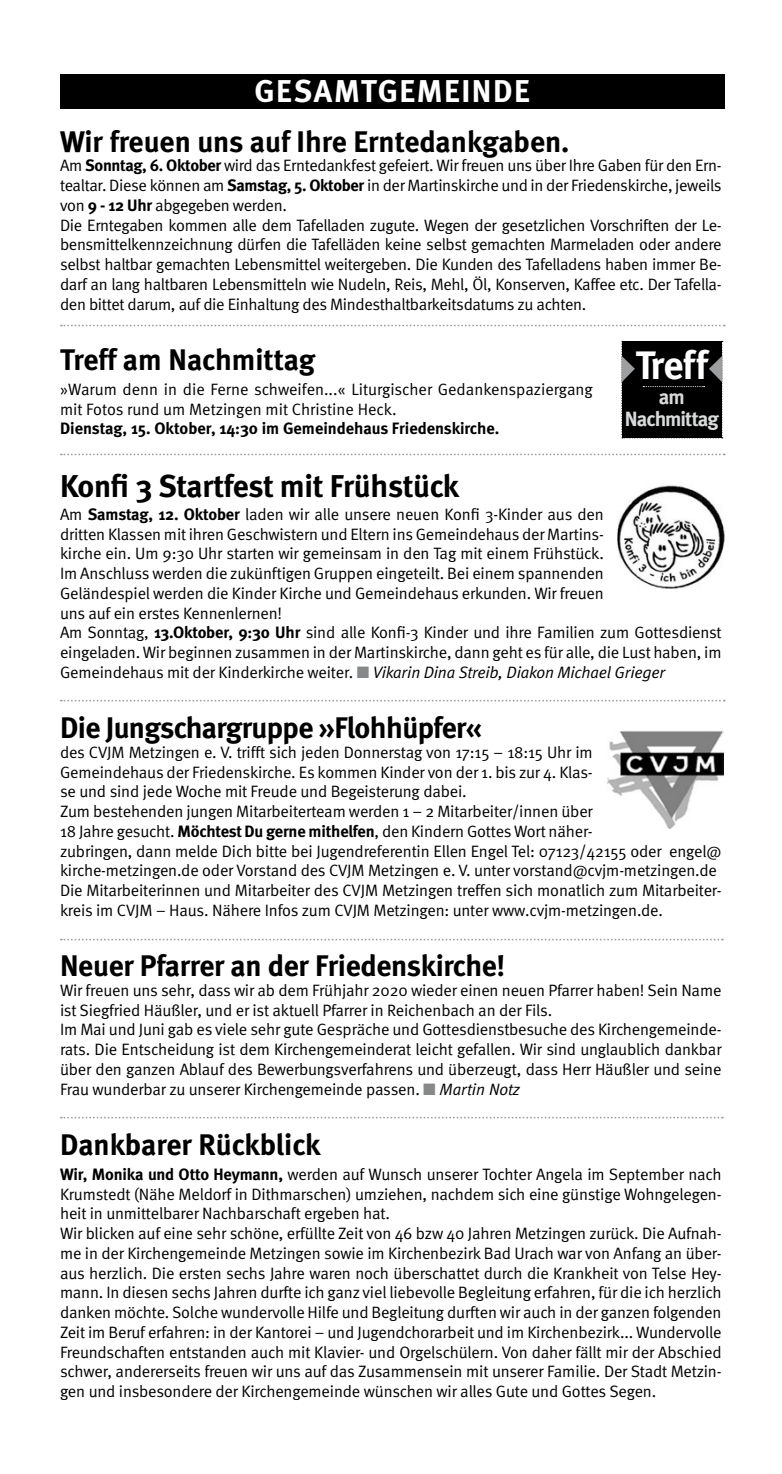
<style>
.page{position:relative;width:782px;height:1474px;background:#fff}
.page>*{position:absolute;margin:0;border:0;box-sizing:border-box;transform-origin:0 0}
.t1{font:700 39.55px "Meta";letter-spacing:-.02em;color:#fff}
.t2{font:700 31.5px "Meta";letter-spacing:-.01em;color:#000}
.t3{font:700 31.5px "Meta";letter-spacing:.05em;color:#fff}
.t4{font:700 29.75px "Meta";letter-spacing:-.01em;color:#000}
.t5{font:700 20.65px/21.9px "Meta";letter-spacing:-.05em;color:#d9dadb;text-align:center}
.t6{font:16.45px/19.8px "Meta Normal";letter-spacing:-.01em;color:#000}
.t7{font:700 16.45px "Meta";color:#000}
.s1{font-family:"Meta";font-weight:700}
.s2{color:#87888a}
.s3{font-style:italic}
</style>
<div class="page">
<div style="left:60px;top:74px;width:664px;height:35px;background:#000"></div>
<svg style="left:61px;top:938px;width:661px;height:2px"></svg>
<img style="left:617px;top:485px;width:108px;height:103px">
<svg style="left:61px;top:1116px;width:661px;height:2px"></svg>
<div style="left:621px;top:341px;width:102px;height:97px;background:#000"></div>
<svg style="left:61px;top:325px;width:663px;height:1px"></svg>
<svg style="left:61px;top:453px;width:663px;height:2px"></svg>
<svg style="left:61px;top:699px;width:663px;height:2px"></svg>
<img style="left:607px;top:730px;width:115px;height:98px">
<h2 class="t3" style="left:254px;top:73px;width:277px">GESAMTGEMEINDE</h2>
<h3 class="t4" style="left:60px;top:124px;width:511px">Wir freuen uns auf Ihre Erntedankgaben.</h3>
<p class="t6" style="left:60px;top:156px;width:663px">Am <span class="s1">Sonntag, 6. Oktober</span> wird das Erntedankfest gefeiert. Wir freuen uns über Ihre Gaben für den Ern&shy;tealtar. Diese können am <span class="s1">Samstag, 5. Oktober</span> in der Martinskirche und in der Friedenskirche, jeweils von <span class="s1">9 - 12 Uhr</span> abgegeben werden.<br>Die Erntegaben kommen alle dem Tafelladen zugute. Wegen der gesetzlichen Vorschriften der Le&shy;bensmittelkennzeichnung dürfen die Tafelläden keine selbst gemachten Marmeladen oder andere selbst haltbar gemachten Lebensmittel weitergeben. Die Kunden des Tafelladens haben immer Be&shy;darf an lang haltbaren Lebensmitteln wie Nudeln, Reis, Mehl, Öl, Konserven, Kaffee etc. Der Tafella&shy;den bittet darum, auf die Einhaltung des Mindesthaltbarkeitsdatums zu achten.</p>
<h3 class="t4" style="left:60px;top:342px;width:257px">Treff am Nachmittag</h3>
<p class="t6" style="left:60px;top:379px;width:534px">»Warum denn in die Ferne schweifen...« Liturgischer Gedankenspaziergang mit Fotos rund um Metzingen mit Christine Heck.</p>
<p class="t7" style="left:60px;top:419px;width:440px">Dienstag, 15. Oktober, 14:30 im Gemeindehaus Friedenskirche.</p>
<h2 class="t2" style="left:60px;top:467px;width:400px">Konfi 3 Startfest mit Frühstück</h2>
<p class="t6" style="left:60px;top:504px;width:663px">Am <span class="s1">Samstag, 12. Oktober</span> laden wir alle unsere neuen Konfi 3-Kinder aus den<br>dritten Klassen mit ihren Geschwistern und Eltern ins Gemeindehaus der Martins-<br>kirche ein. Um 9:30 Uhr starten wir gemeinsam in den Tag mit einem Frühstück.<br>Im Anschluss werden die zukünftigen Gruppen eingeteilt. Bei einem spannenden<br>Geländespiel werden die Kinder Kirche und Gemeindehaus erkunden. Wir freuen<br>uns auf ein erstes Kennenlernen!<br>Am Sonntag, <span class="s1">13.Oktober, 9:30 Uhr</span> sind alle Konfi-3 Kinder und ihre Familien zum Gottesdienst eingeladen. Wir beginnen zusammen in der Martinskirche, dann geht es für alle, die Lust haben, im Gemeindehaus mit der Kinderkirche weiter. <span class="s2">■</span> <span class="s3">Vikarin Dina Streib, Diakon Michael Grieger</span></p>
<h3 class="t4" style="left:60px;top:710px;width:423px">Die Jungschargruppe »Flohhüpfer«</h3>
<p class="t6" style="left:60px;top:742px;width:662px">des CVJM Metzingen e. V. trifft sich jeden Donnerstag von 17:15 – 18:15 Uhr im<br>Gemeindehaus der Friedenskirche. Es kommen Kinder von der 1. bis zur 4. Klas-<br>se und sind jede Woche mit Freude und Begeisterung dabei.<br>Zum bestehenden jungen Mitarbeiterteam werden 1 – 2 Mitarbeiter/innen über<br>18 Jahre gesucht. <span class="s1">Möchtest Du gerne mithelfen</span>, den Kindern Gottes Wort näher-<br>zubringen, dann melde Dich bitte bei Jugendreferentin Ellen Engel Tel: 07123/42155 oder engel@ kirche-metzingen.de oder Vorstand des CVJM Metzingen e. V. unter vorstand@cvjm-metzingen.de Die Mitarbeiterinnen und Mitarbeiter des CVJM Metzingen treffen sich monatlich zum Mitarbeiter&shy;kreis im CVJM – Haus. Nähere Infos zum CVJM Metzingen: unter www.cvjm-metzingen.de.</p>
<h3 class="t4" style="left:60px;top:948px;width:447px">Neuer Pfarrer an der Friedenskirche!</h3>
<p class="t6" style="left:60px;top:980px;width:662px">Wir freuen uns sehr, dass wir ab dem Frühjahr 2020 wieder einen neuen Pfarrer haben! Sein Name ist Siegfried Häußler, und er ist aktuell Pfarrer in Reichenbach an der Fils.<br>Im Mai und Juni gab es viele sehr gute Gespräche und Gottesdienstbesuche des Kirchengemeinde&shy;rats. Die Entscheidung ist dem Kirchengemeinderat leicht gefallen. Wir sind unglaublich dankbar über den ganzen Ablauf des Bewerbungsverfahrens und überzeugt, dass Herr Häußler und seine Frau wunderbar zu unserer Kirchengemeinde passen. <span class="s2">■</span> <span class="s3">Martin Notz</span></p>
<h3 class="t4" style="left:60px;top:1126px;width:262px">Dankbarer Rückblick</h3>
<p class="t6" style="left:60px;top:1164px;width:663px"><span class="s1">Wir, Monika und Otto Heymann,</span> werden auf Wunsch unserer Tochter Angela im September nach Krumstedt (Nähe Meldorf in Dithmarschen) umziehen, nachdem sich eine günstige Wohngelegen&shy;heit in unmittelbarer Nachbarschaft ergeben hat.<br>Wir blicken auf eine sehr schöne, erfüllte Zeit von 46 bzw 40 Jahren Metzingen zurück. Die Aufnah&shy;me in der Kirchengemeinde Metzingen sowie im Kirchenbezirk Bad Urach war von Anfang an über&shy;aus herzlich. Die ersten sechs Jahre waren noch überschattet durch die Krankheit von Telse Hey&shy;mann. In diesen sechs Jahren durfte ich ganz viel liebevolle Begleitung erfahren, für die ich herzlich danken möchte. Solche wundervolle Hilfe und Begleitung durften wir auch in der ganzen folgenden Zeit im Beruf erfahren: in der Kantorei – und Jugendchorarbeit und im Kirchenbezirk... Wundervolle Freundschaften entstanden auch mit Klavier- und Orgelschülern. Von daher fällt mir der Abschied schwer, andererseits freuen wir uns auf das Zusammensein mit unserer Familie. Der Stadt Metzin&shy;gen und insbesondere der Kirchengemeinde wünschen wir alles Gute und Gottes Segen.</p>
<h1 class="t1" style="left:635px;top:342px;width:74px">Treff</h1>
<p class="t5" style="left:624px;top:386px;width:95px">am<br>Nachmittag</p>
</div>
